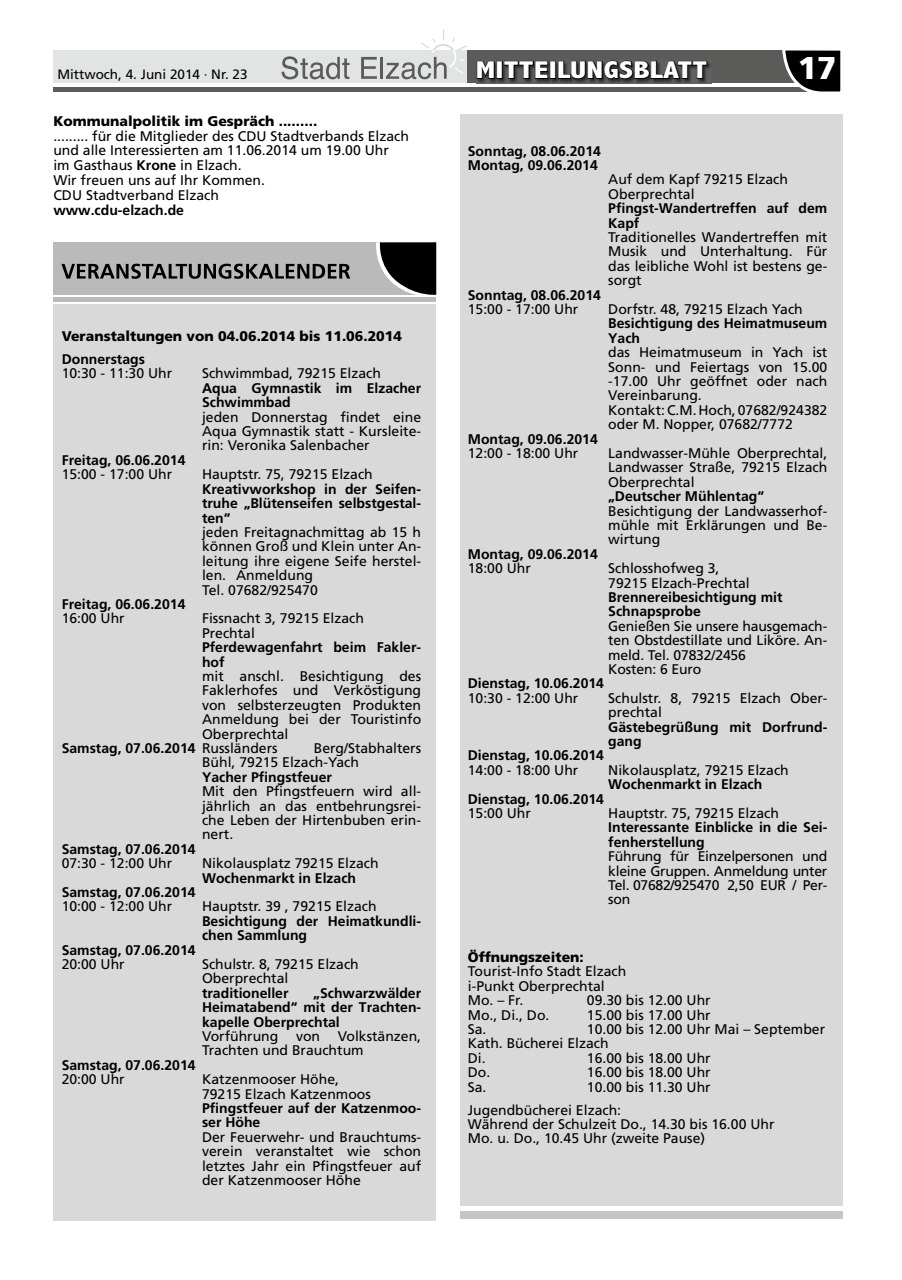
<style>
.page{position:relative;width:902px;height:1280px;background:#fff}
.page>*{position:absolute;margin:0;border:0;box-sizing:border-box;transform-origin:0 0}
.t1{font:900 31.5px "Frutiger";color:#fff}
.t2{font:800 condensed 24.45px "Abadi";letter-spacing:.01em;color:#fff;scale:1.26 1}
.t3{font:13.95px/14.4px "Frutiger";color:#000}
.t4{font:700 13.95px/14.4px "Frutiger";color:#000}
.t5{font:900 13.95px "Frutiger";color:#000}
.t6{font:13.5px "Frutiger";color:#000}
.s1{font-weight:700}
.s2{font-weight:400}
</style>
<div class="page">
<div style="left:53px;top:51px;width:787px;height:32px;background:#e2e3e3"></div>
<div style="left:467px;top:51px;width:361px;height:32px;background:#5b5b5a"></div>
<hr style="left:53px;top:87px;width:787px;height:4px;background:#5b5b5a">
<svg style="left:780px;top:50px;width:61px;height:42px"></svg>
<svg style="left:281px;top:56px;width:68px;height:23px"></svg>
<svg style="left:361px;top:57px;width:16px;height:22px"></svg>
<hr style="left:380px;top:57px;width:3px;height:22px;background:#5b5b5a">
<svg style="left:386px;top:29px;width:81px;height:50px"></svg>
<img style="left:478px;top:63px;width:232px;height:20px">
<svg style="left:476px;top:60px;width:232px;height:20px"></svg>
<div style="left:53px;top:640px;width:383px;height:580px;background:#d9d9da"></div>
<div style="left:460px;top:115px;width:383px;height:1091px;background:#d9d9da"></div>
<div style="left:460px;top:1211px;width:383px;height:7px;background:#c4c5c5"></div>
<div style="left:53px;top:242px;width:383px;height:53px;background:#bababb"></div>
<div style="left:53px;top:305px;width:383px;height:573px;background:#d9d9da"></div>
<hr style="left:53px;top:297px;width:383px;height:4px;background:#bababb">
<svg style="left:61px;top:264px;width:289px;height:15px"></svg>
<svg style="left:376px;top:242px;width:60px;height:53px"></svg>
<p class="t6" style="left:57px;top:66px;width:192px">Mittwoch, 4. Juni 2014 · Nr. 23</p>
<h2 class="t2" style="left:476px;top:57px;width:185px">MITTEILUNGSBLATT</h2>
<h1 class="t1" style="left:797px;top:49px;width:40px">17</h1>
<p class="t5" style="left:53px;top:112px;width:265px">Kommunalpolitik im Gespräch .........</p>
<p class="t3" style="left:53px;top:128px;width:357px;line-height:14.9px">......... für die Mitglieder des CDU Stadtverbands Elzach und alle Interessierten am 11.06.2014 um 19.00 Uhr<br>im Gasthaus <span class="s1">Krone</span> in Elzach.<br>Wir freuen uns auf Ihr Kommen.<br>CDU Stadtverband Elzach</p>
<p class="t4" style="left:53px;top:203px;width:132px">www.cdu-elzach.de</p>
<p class="t4" style="left:468px;top:143px;width:135px">Sonntag, 08.06.2014<br>Montag, 09.06.2014</p>
<p class="t3" style="left:608px;top:172px;width:181px">Auf dem Kapf 79215 Elzach<br>Oberprechtal</p>
<p class="t4" style="left:608px;top:201px;width:220px">Pfingst-Wandertreffen auf dem<br>Kapf</p>
<p class="t3" style="left:608px;top:230px;width:220px;text-align:justify">Traditionelles Wandertreffen mit Musik und Unterhaltung. Für das leibliche Wohl ist bestens ge&shy;sorgt</p>
<p class="t4" style="left:468px;top:287px;width:135px">Sonntag, 08.06.2014</p>
<p class="t3" style="left:468px;top:302px;width:112px">15:00 - 17:00 Uhr</p>
<p class="t3" style="left:608px;top:302px;width:196px">Dorfstr. 48, 79215 Elzach Yach</p>
<p class="t4" style="left:608px;top:316px;width:220px">Besichtigung des Heimatmuseum<br>Yach</p>
<p class="t3" style="left:608px;top:345px;width:220px">das Heimatmuseum in Yach ist<br>Sonn- und Feiertags von 15.00 -17.00 Uhr geöffnet oder nach<br>Vereinbarung.<br>Kontakt: C.M. Hoch, 07682/924382 oder M. Nopper, 07682/7772</p>
<p class="t4" style="left:468px;top:431px;width:131px">Montag, 09.06.2014</p>
<p class="t3" style="left:468px;top:446px;width:112px">12:00 - 18:00 Uhr</p>
<p class="t3" style="left:608px;top:446px;width:220px;text-align:justify">Landwasser-Mühle Oberprechtal, Landwasser Straße, 79215 Elzach Oberprechtal</p>
<p class="t4" style="left:608px;top:489px;width:157px">„Deutscher Mühlentag“</p>
<p class="t3" style="left:608px;top:503px;width:220px;text-align:justify">Besichtigung der Landwasserhof&shy;mühle mit Erklärungen und Be&shy;wirtung</p>
<p class="t4" style="left:468px;top:547px;width:131px">Montag, 09.06.2014</p>
<p class="t3" style="left:468px;top:561px;width:65px">18:00 Uhr</p>
<p class="t3" style="left:608px;top:561px;width:143px">Schlosshofweg 3,<br>79215 Elzach-Prechtal</p>
<p class="t4" style="left:608px;top:590px;width:176px">Brennereibesichtigung mit<br>Schnapsprobe</p>
<p class="t3" style="left:608px;top:619px;width:221px">Genießen Sie unsere hausgemach&shy;ten Obstdestillate und Liköre. An&shy;meld. Tel. 07832/2456<br>Kosten: 6 Euro</p>
<p class="t4" style="left:468px;top:676px;width:138px">Dienstag, 10.06.2014</p>
<p class="t3" style="left:468px;top:691px;width:112px">10:30 - 12:00 Uhr</p>
<p class="t3" style="left:608px;top:691px;width:220px">Schulstr. 8, 79215 Elzach Ober&shy;prechtal</p>
<p class="t4" style="left:608px;top:719px;width:220px">Gästebegrüßung mit Dorfrund&shy;gang</p>
<p class="t4" style="left:468px;top:748px;width:138px">Dienstag, 10.06.2014</p>
<p class="t3" style="left:468px;top:763px;width:112px">14:00 - 18:00 Uhr</p>
<p class="t3" style="left:608px;top:763px;width:182px">Nikolausplatz, 79215 Elzach</p>
<p class="t4" style="left:608px;top:777px;width:155px">Wochenmarkt in Elzach</p>
<p class="t4" style="left:468px;top:791px;width:138px">Dienstag, 10.06.2014</p>
<p class="t3" style="left:468px;top:806px;width:65px">15:00 Uhr</p>
<p class="t3" style="left:608px;top:806px;width:172px">Hauptstr. 75, 79215 Elzach</p>
<p class="t4" style="left:608px;top:820px;width:220px">Interessante Einblicke in die Sei&shy;fenherstellung</p>
<p class="t3" style="left:608px;top:849px;width:220px;text-align:justify">Führung für Einzelpersonen und kleine Gruppen. Anmeldung unter Tel. 07682/925470 2,50 EUR / Per&shy;son</p>
<p class="t5" style="left:62px;top:328px;width:342px">Veranstaltungen von 04.06.2014 bis 11.06.2014</p>
<p class="t4" style="left:62px;top:352px;width:85px">Donnerstags</p>
<p class="t3" style="left:62px;top:366px;width:112px">10:30 - 11:30 Uhr</p>
<p class="t3" style="left:202px;top:366px;width:180px">Schwimmbad, 79215 Elzach</p>
<p class="t4" style="left:202px;top:381px;width:220px">Aqua Gymnastik im Elzacher<br>Schwimmbad</p>
<p class="t3" style="left:202px;top:409px;width:220px;text-align:justify">jeden Donnerstag findet eine Aqua Gymnastik statt - Kursleite&shy;rin: Veronika Salenbacher</p>
<p class="t4" style="left:62px;top:453px;width:125px">Freitag, 06.06.2014</p>
<p class="t3" style="left:62px;top:467px;width:112px">15:00 - 17:00 Uhr</p>
<p class="t3" style="left:202px;top:467px;width:172px">Hauptstr. 75, 79215 Elzach</p>
<p class="t4" style="left:202px;top:481px;width:220px;text-align:justify">Kreativworkshop in der Seifen&shy;truhe „Blütenseifen selbstgestal&shy;ten“</p>
<p class="t3" style="left:202px;top:525px;width:221px">jeden Freitagnachmittag ab 15 h können Groß und Klein unter An&shy;leitung ihre eigene Seife herstel&shy;len. Anmeldung<br>Tel. 07682/925470</p>
<p class="t4" style="left:62px;top:597px;width:125px">Freitag, 06.06.2014</p>
<p class="t3" style="left:62px;top:611px;width:65px">16:00 Uhr</p>
<p class="t3" style="left:202px;top:611px;width:163px">Fissnacht 3, 79215 Elzach<br>Prechtal</p>
<p class="t4" style="left:202px;top:640px;width:220px">Pferdewagenfahrt beim Fakler&shy;hof</p>
<p class="t3" style="left:202px;top:669px;width:220px">mit anschl. Besichtigung des</p>
<p class="t3" style="left:202px;top:683px;width:220px">Faklerhofes und Verköstigung</p>
<p class="t3" style="left:202px;top:697px;width:220px">von selbsterzeugten Produkten</p>
<p class="t3" style="left:202px;top:712px;width:220px">Anmeldung bei der Touristinfo</p>
<p class="t3" style="left:202px;top:726px;width:88px">Oberprechtal</p>
<p class="t4" style="left:62px;top:741px;width:217px">Samstag, 07.06.2014 <span class="s2">Russländers</span></p>
<p class="t3" style="left:202px;top:741px;width:220px;text-indent:112px">Berg/Stabhalters<br>Bühl, 79215 Elzach-Yach</p>
<p class="t4" style="left:202px;top:769px;width:131px">Yacher Pfingstfeuer</p>
<p class="t3" style="left:202px;top:784px;width:220px;text-align:justify">Mit den Pfingstfeuern wird all&shy;jährlich an das entbehrungsrei&shy;che Leben der Hirtenbuben erin&shy;nert.</p>
<p class="t4" style="left:62px;top:841px;width:135px">Samstag, 07.06.2014</p>
<p class="t3" style="left:62px;top:856px;width:112px">07:30 - 12:00 Uhr</p>
<p class="t3" style="left:202px;top:856px;width:178px">Nikolausplatz 79215 Elzach</p>
<p class="t4" style="left:202px;top:870px;width:155px">Wochenmarkt in Elzach</p>
<p class="t4" style="left:62px;top:885px;width:135px">Samstag, 07.06.2014</p>
<p class="t3" style="left:62px;top:899px;width:112px">10:00 - 12:00 Uhr</p>
<p class="t3" style="left:202px;top:899px;width:176px">Hauptstr. 39 , 79215 Elzach</p>
<p class="t4" style="left:202px;top:913px;width:220px">Besichtigung der Heimatkundli&shy;chen Sammlung</p>
<p class="t4" style="left:62px;top:942px;width:135px">Samstag, 07.06.2014</p>
<p class="t3" style="left:62px;top:957px;width:65px">20:00 Uhr</p>
<p class="t3" style="left:202px;top:957px;width:158px">Schulstr. 8, 79215 Elzach<br>Oberprechtal</p>
<p class="t4" style="left:202px;top:985px;width:88px">traditioneller</p>
<p class="t5" style="left:468px;top:949px;width:118px">Öffnungszeiten:</p>
<p class="t3" style="left:468px;top:964px;width:160px">Tourist-Info Stadt Elzach i-Punkt Oberprechtal<br>Mo. – Fr.</p>
<p class="t4" style="left:202px;top:985px;width:220px;text-align:justify;text-indent:111px">„Schwarzwälder Heimatabend“ mit der Trachten&shy;kapelle Oberprechtal</p>
<p class="t3" style="left:202px;top:1029px;width:78px">Vorführung</p>
<p class="t3" style="left:296px;top:1029px;width:26px">von</p>
<p class="t3" style="left:587px;top:993px;width:125px">09.30 bis 12.00 Uhr</p>
<p class="t3" style="left:468px;top:1007px;width:83px">Mo., Di., Do.</p>
<p class="t3" style="left:587px;top:1007px;width:125px">15.00 bis 17.00 Uhr</p>
<p class="t3" style="left:468px;top:1022px;width:20px">Sa.</p>
<p class="t3" style="left:468px;top:1022px;width:359px;text-indent:119px">10.00 bis 12.00 Uhr Mai – September<br>Kath. Bücherei Elzach<br>Di.</p>
<p class="t3" style="left:202px;top:1029px;width:220px;text-indent:136px">Volkstänzen,<br>Trachten und Brauchtum</p>
<p class="t3" style="left:587px;top:1051px;width:125px">16.00 bis 18.00 Uhr</p>
<p class="t4" style="left:62px;top:1058px;width:135px">Samstag, 07.06.2014</p>
<p class="t3" style="left:62px;top:1072px;width:65px">20:00 Uhr</p>
<p class="t3" style="left:202px;top:1072px;width:170px">Katzenmooser Höhe,<br>79215 Elzach Katzenmoos</p>
<p class="t4" style="left:202px;top:1101px;width:220px">Pfingstfeuer auf der Katzenmoo&shy;ser Höhe</p>
<p class="t3" style="left:202px;top:1130px;width:220px;text-align:justify">Der Feuerwehr- und Brauchtums&shy;verein veranstaltet wie schon letztes Jahr ein Pfingstfeuer auf der Katzenmooser Höhe</p>
<p class="t3" style="left:468px;top:1065px;width:24px">Do.</p>
<p class="t3" style="left:587px;top:1065px;width:125px">16.00 bis 18.00 Uhr</p>
<p class="t3" style="left:468px;top:1079px;width:20px">Sa.</p>
<p class="t3" style="left:468px;top:1075px;width:244px;line-height:23px;text-indent:119px">10.00 bis 11.30 Uhr<br>Jugendbücherei Elzach:</p>
<p class="t3" style="left:468px;top:1117px;width:308px">Während der Schulzeit Do., 14.30 bis 16.00 Uhr<br>Mo. u. Do., 10.45 Uhr (zweite Pause)</p>
</div>
